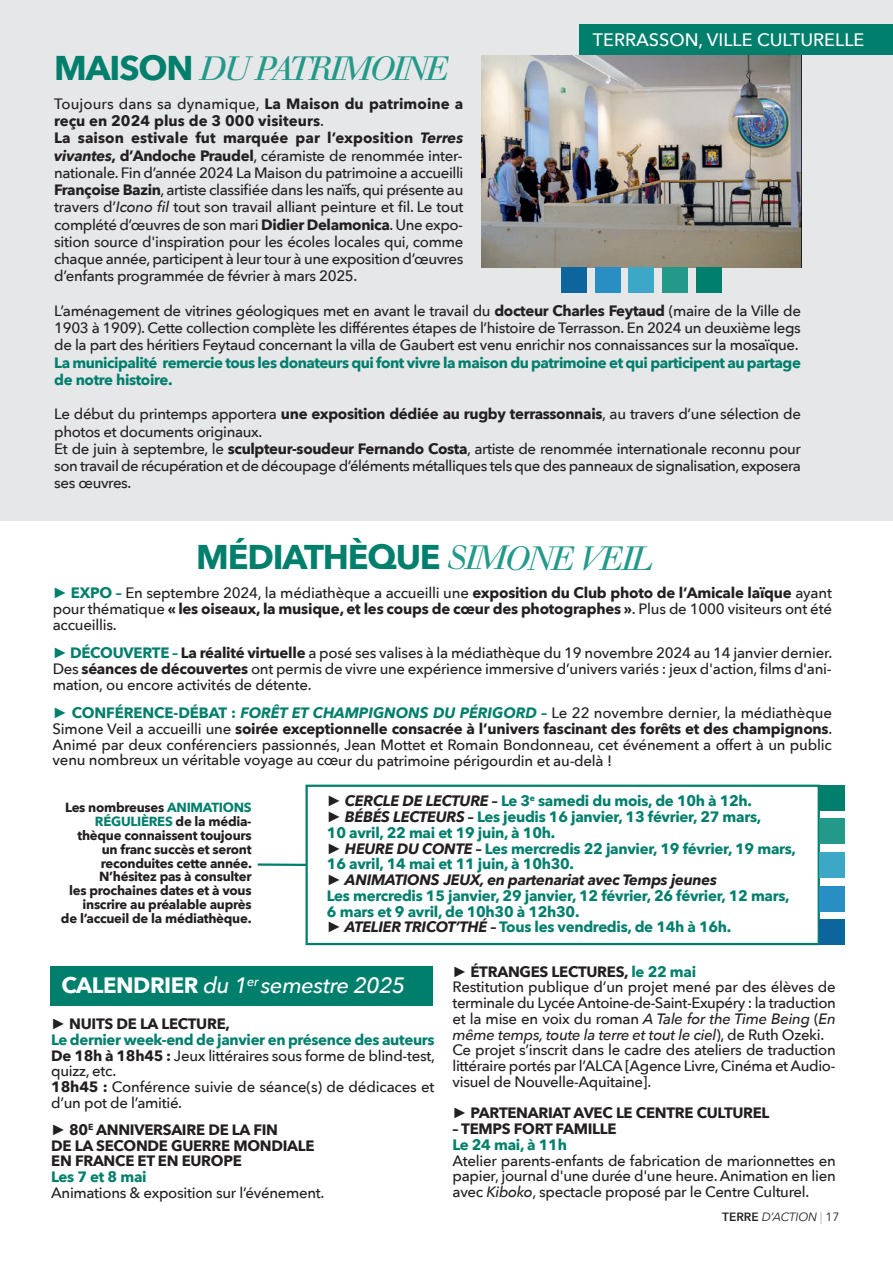
<style>
.page{position:relative;width:893px;height:1263px;background:#fff}
.page>*{position:absolute;margin:0;border:0;box-sizing:border-box;transform-origin:0 0}
.t1{font:700 34.35px "Avenir Next";letter-spacing:-.035em;color:#007f6d}
.t2{font:33px "Justus Italic Oldstyle";letter-spacing:-.055em;color:#23998a}
.t3{font:italic 500 22.2px "Avenir Next";letter-spacing:-.02em;color:#fff}
.t4{font:500 18px "Avenir Next";color:#fff}
.t5{font:500 15px/15.8px "Avenir Next";letter-spacing:-.025em;color:#231f20;text-align:justify}
.t6{font:700 15px/15.8px "Avenir Next";letter-spacing:-.02em;color:#007f6d}
.t7{font:700 15px/15.8px "Avenir Next";letter-spacing:-.02em;color:#231f20}
.t8{font:700 13.2px/13.8px "Avenir Next";letter-spacing:-.02em;color:#231f20;text-align:right}
.t9{font:italic 12px "Avenir Next";letter-spacing:-.02em;color:#231f20}
.s1{font-family:"Avenir Next";font-weight:700;font-size:34.35px;color:#007f6d}
.s2{font-weight:700}
.s3{font-weight:700;font-style:italic}
.s4{font-style:italic}
.s5{font-family:"Justus Italic Oldstyle";font-weight:400;font-size:33px;color:#23998a}
.s6{font-family:"ST Yuanti SC Bold";font-weight:400;color:#007f6d}
.s7{font-weight:700;color:#007f6d}
.s8{font-weight:700;font-style:italic;color:#007f6d}
.s9{color:#007f6d}
.s10{font-family:"ST Yuanti SC Bold";font-weight:400;color:#231f20}
.s11{font-style:italic;color:#231f20}
.s12{color:#231f20}
.s13{font-weight:700;font-style:normal}
.s14{font-family:"ST Yuanti SC Bold";font-weight:400}
.s15{font-weight:600;font-style:normal}
.s16{font-weight:200;font-style:normal}
.s17{font-style:normal}
</style>
<div class="page">
<div style="left:0;top:0;width:893px;height:520px;background:#e6e7e9"></div>
<div style="left:305px;top:785px;width:515px;height:160px;border:2px solid #007f6d"></div>
<hr style="left:258px;top:863px;width:49px;height:3px;background:#007f6d">
<div style="left:50px;top:966px;width:383px;height:39px;background:#007f6d"></div>
<img style="left:481px;top:55px;width:320px;height:212px">
<div style="left:695px;top:267px;width:26px;height:25px;background:#007f6d"></div>
<div style="left:662px;top:267px;width:26px;height:25px;background:#23998a"></div>
<div style="left:628px;top:267px;width:26px;height:25px;background:#3ca7c6"></div>
<div style="left:595px;top:267px;width:26px;height:25px;background:#298ec3"></div>
<div style="left:561px;top:267px;width:26px;height:25px;background:#0c659c"></div>
<div style="left:819px;top:785px;width:25px;height:25px;background:#007f6d"></div>
<div style="left:819px;top:818px;width:25px;height:26px;background:#23998a"></div>
<div style="left:819px;top:852px;width:25px;height:26px;background:#3ca7c6"></div>
<div style="left:819px;top:885px;width:25px;height:26px;background:#298ec3"></div>
<div style="left:819px;top:919px;width:25px;height:26px;background:#0c659c"></div>
<div style="left:580px;top:24px;width:313px;height:31px;background:#007f6d"></div>
<h2 class="t2" style="left:54px;top:49px;width:397px"><span class="s1">MAISON</span> DU PATRIMOINE</h2>
<p class="t4" style="left:593px;top:28px;width:273px">TERRASSON, VILLE CULTURELLE</p>
<p class="t5" style="left:54px;top:95px;width:411px;line-height:17.2px;text-align:left">Toujours dans sa dynamique, <span class="s2">La Maison du patrimoine a reçu en 2024 plus de 3 000 visiteurs</span>.<br><span class="s2">La saison estivale fut marquée par l’exposition</span> <span class="s3">Terres vivantes</span><span class="s2">, d’Andoche Praudel</span>, céramiste de renommée inter&shy;nationale. Fin d’année 2024 La Maison du patrimoine a accueilli <span class="s2">Françoise Bazin</span>, artiste classifiée dans les naïfs, qui présente au travers d’<span class="s4">Icono fil</span> tout son travail alliant peinture et fil. Le tout complété d’œuvres de son mari <span class="s2">Didier Delamonica</span>. Une expo&shy;sition source d'inspiration pour les écoles locales qui, comme chaque année, participent à leur tour à une exposition d’œuvres d’enfants programmée de février à mars 2025.</p>
<p class="t5" style="left:54px;top:302px;width:748px;line-height:17.2px">L’aménagement de vitrines géologiques met en avant le travail du <span class="s2">docteur Charles Feytaud</span> (maire de la Ville de 1903 à 1909). Cette collection complète les différentes étapes de l’histoire de Terrasson. En 2024 un deuxième legs de la part des héritiers Feytaud concernant la villa de Gaubert est venu enrichir nos connaissances sur la mosaïque.</p>
<p class="t6" style="left:54px;top:354px;width:748px;line-height:17.2px">La municipalité remercie tous les donateurs qui font vivre la maison du patrimoine et qui participent au partage de notre histoire.</p>
<p class="t5" style="left:54px;top:406px;width:748px;line-height:17.2px;text-align:left">Le début du printemps apportera <span class="s2">une exposition dédiée au rugby terrassonnais</span>, au travers d’une sélection de photos et documents originaux.<br>Et de juin à septembre, le <span class="s2">sculpteur-soudeur Fernando Costa</span>, artiste de renommée internationale reconnu pour son travail de récupération et de découpage d’éléments métalliques tels que des panneaux de signalisation, exposera ses œuvres.</p>
<h1 class="t1" style="left:196px;top:535px;width:459px">MÉDIATHÈQUE <span class="s5">SIMONE VEIL</span></h1>
<p class="t5" style="left:53px;top:586px;width:781px"><span class="s6">►</span> <span class="s7">EXPO –</span> En septembre 2024, la médiathèque a accueilli une <span class="s2">exposition du Club photo de l’Amicale laïque</span> ayant pour thématique <span class="s2">« les oiseaux, la musique, et les coups de cœur des photographes »</span>. Plus de 1000 visiteurs ont été accueillis.</p>
<p class="t5" style="left:53px;top:646px;width:781px"><span class="s6">►</span> <span class="s7">DÉCOUVERTE –</span> <span class="s2">La réalité virtuelle</span> a posé ses valises à la médiathèque du 19 novembre 2024 au 14 janvier dernier.<br>Des <span class="s2">séances de découvertes</span> ont permis de vivre une expérience immersive d’univers variés : jeux d'action, films d'ani&shy;mation, ou encore activités de détente.</p>
<p class="t5" style="left:53px;top:706px;width:781px"><span class="s6">►</span> <span class="s7">CONFÉRENCE-DÉBAT :</span> <span class="s8">FORÊT ET CHAMPIGNONS DU PÉRIGORD</span> <span class="s7">–</span> Le 22 novembre dernier, la médiathèque Simone Veil a accueilli une <span class="s2">soirée exceptionnelle consacrée à l’univers fascinant des forêts et des champignons</span>.<br>Animé par deux conférenciers passionnés, Jean Mottet et Romain Bondonneau, cet événement a offert à un public venu nombreux un véritable voyage au cœur du patrimoine périgourdin et au-delà !</p>
<p class="t8" style="left:61px;top:801px;width:193px">Les nombreuses <span class="s9">ANIMATIONS<br>RÉGULIÈRES</span> de la média&shy;thèque connaissent toujours un franc succès et seront reconduites cette année.<br>N’hésitez pas à consulter<br>les prochaines dates et à vous inscrire au préalable auprès<br>de l’accueil de la médiathèque.</p>
<p class="t6" style="left:327px;top:794px;width:471px"><span class="s10">►</span> <span class="s11">CERCLE DE LECTURE –</span> Le 3<sup>e</sup> samedi du mois, de 10h à 12h.<br><span class="s10">►</span> <span class="s11">BÉBÉS LECTEURS</span> <span class="s12">–</span> Les jeudis 16 janvier, 13 février, 27 mars,<br>10 avril, 22 mai et 19 juin, à 10h.<br><span class="s10">►</span> <span class="s11">HEURE DU CONTE</span> <span class="s12">–</span> Les mercredis 22 janvier, 19 février, 19 mars, 16 avril, 14 mai et 11 juin, à 10h30.<br><span class="s10">►</span> <span class="s11">ANIMATIONS JEUX, en partenariat avec Temps jeunes<br></span>Les mercredis 15 janvier, 29 janvier, 12 février, 26 février, 12 mars, 6 mars et 9 avril, de 10h30 à 12h30.<br><span class="s10">►</span> <span class="s11">ATELIER TRICOT’THÉ</span> <span class="s12">–</span> Tous les vendredis, de 14h à 16h.</p>
<h3 class="t3" style="left:61px;top:971px;width:345px"><span class="s13">CALENDRIER</span> du 1<sup>er</sup> semestre 2025</h3>
<p class="t5" style="left:51px;top:1016px;width:385px;text-align:left"><span class="s14">►</span> <span class="s2">NUITS DE LA LECTURE,<br></span><span class="s7">Le dernier week-end de janvier en présence des auteurs </span><span class="s2">De 18h à 18h45 :</span> Jeux littéraires sous forme de blind-test, quizz, etc.<br><span class="s2">18h45 :</span> Conférence suivie de séance(s) de dédicaces et d’un pot de l’amitié.</p>
<p class="t7" style="left:51px;top:1122px;width:265px"><span class="s14">►</span> 80<sup>E</sup> ANNIVERSAIRE DE LA FIN<br>DE LA SECONDE GUERRE MONDIALE<br>EN FRANCE ET EN EUROPE</p>
<p class="t6" style="left:51px;top:1169px;width:97px">Les 7 et 8 mai</p>
<p class="t5" style="left:51px;top:1185px;width:275px">Animations &amp; exposition sur l’événement.</p>
<p class="t5" style="left:452px;top:964px;width:385px;text-align:left"><span class="s14">►</span> <span class="s2">ÉTRANGES LECTURES,</span> <span class="s7">le 22 mai<br></span>Restitution publique d’un projet mené par des élèves de terminale du Lycée Antoine-de-Saint-Exupéry : la traduction et la mise en voix du roman <span class="s4">A Tale for the Time Being</span> (<span class="s4">En même temps, toute la terre et tout le ciel</span>), de Ruth Ozeki.<br>Ce projet s’inscrit dans le cadre des ateliers de traduction littéraire portés par l’ALCA [Agence Livre, Cinéma et Audio&shy;visuel de Nouvelle-Aquitaine].</p>
<p class="t7" style="left:452px;top:1106px;width:318px"><span class="s14">►</span> PARTENARIAT AVEC LE CENTRE CULTUREL</p>
<p class="t7" style="left:452px;top:1121px;width:166px">– TEMPS FORT FAMILLE</p>
<p class="t6" style="left:452px;top:1137px;width:116px">Le 24 mai, à 11h</p>
<p class="t5" style="left:452px;top:1153px;width:385px">Atelier parents-enfants de fabrication de marionnettes en papier, journal d'une durée d'une heure. Animation en lien avec <span class="s4">Kiboko</span>, spectacle proposé par le Centre Culturel.</p>
<p class="t9" style="left:722px;top:1209px;width:119px"><span class="s15">TERRE</span> D’ACTION <span class="s16">|</span> <span class="s17">17</span></p>
</div>
